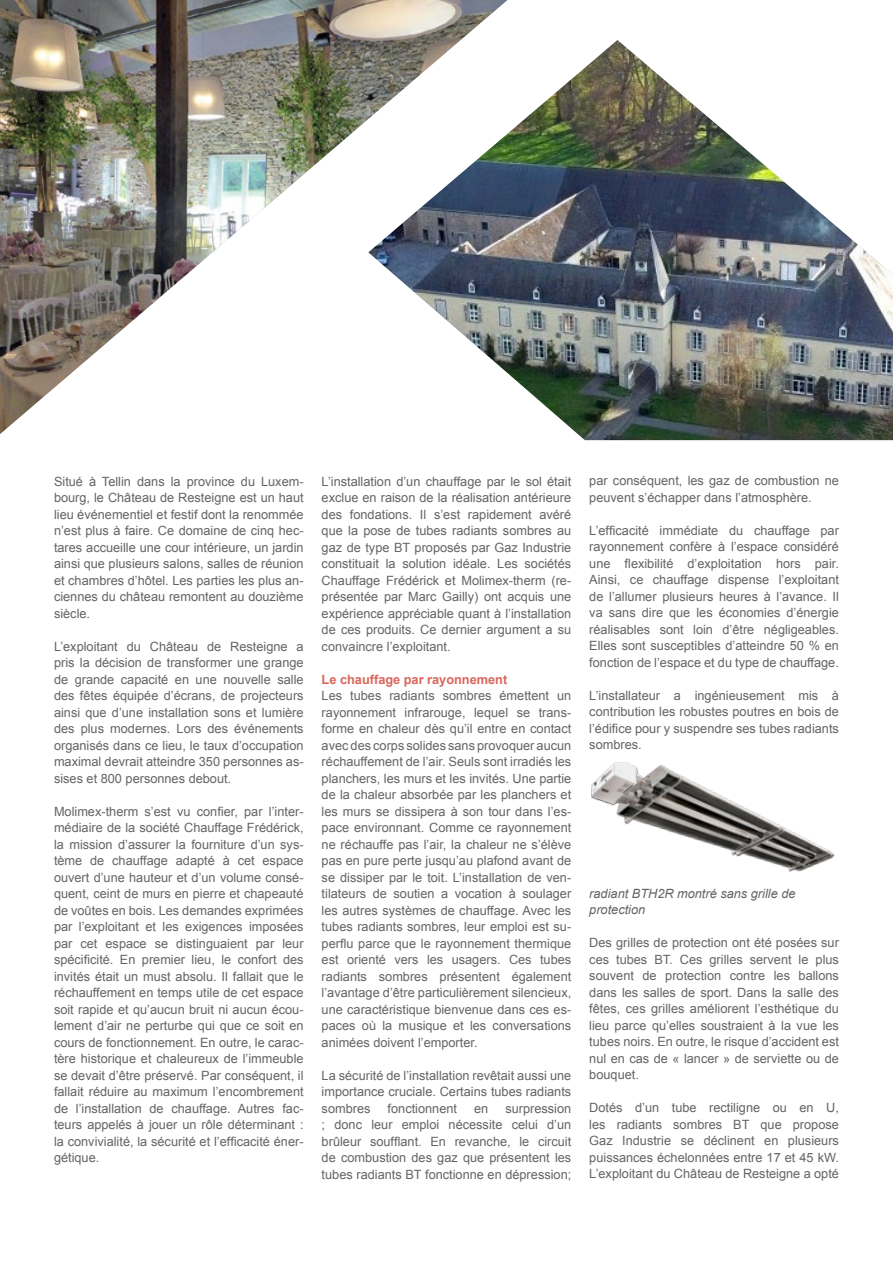
<style>
.page{position:relative;width:893px;height:1263px;background:#fff}
.page>*{position:absolute;margin:0;border:0;box-sizing:border-box;transform-origin:0 0}
.t1{font:12.75px/16.5px "Arial";color:#636466;text-align:justify}
.t2{font:italic 12.75px/16.5px "Arial";color:#636466}
.t3{font:700 12.75px "Arial";color:#da665b}
</style>
<div class="page">
<img style="left:507px;top:40px;width:386px;height:400px">
<img style="left:0;top:0;width:507px;height:434px">
<img style="left:592px;top:762px;width:241px;height:108px">
<p class="t1" style="left:54px;top:473px;width:251px">Situé à Tellin dans la province du Luxem&shy;bourg, le Château de Resteigne est un haut lieu événementiel et festif dont la renommée n’est plus à faire. Ce domaine de cinq hec&shy;tares accueille une cour intérieure, un jardin ainsi que plusieurs salons, salles de réunion et chambres d’hôtel. Les parties les plus an&shy;ciennes du château remontent au douzième siècle.</p>
<p class="t1" style="left:54px;top:638px;width:251px">L’exploitant du Château de Resteigne a pris la décision de transformer une grange de grande capacité en une nouvelle salle des fêtes équipée d’écrans, de projecteurs ainsi que d’une installation sons et lumière des plus modernes. Lors des événements organisés dans ce lieu, le taux d’occupation maximal devrait atteindre 350 personnes as&shy;sises et 800 personnes debout.</p>
<p class="t1" style="left:54px;top:803px;width:251px">Molimex-therm s’est vu confier, par l’inter&shy;médiaire de la société Chauffage Frédérick, la mission d’assurer la fourniture d’un sys&shy;tème de chauffage adapté à cet espace ouvert d’une hauteur et d’un volume consé&shy;quent, ceint de murs en pierre et chapeauté de voûtes en bois. Les demandes exprimées par l’exploitant et les exigences imposées par cet espace se distinguaient par leur spécificité. En premier lieu, le confort des invités était un must absolu. Il fallait que le réchauffement en temps utile de cet espace soit rapide et qu’aucun bruit ni aucun écou&shy;lement d’air ne perturbe qui que ce soit en cours de fonctionnement. En outre, le carac&shy;tère historique et chaleureux de l’immeuble se devait d’être préservé. Par conséquent, il fallait réduire au maximum l’encombrement de l’installation de chauffage. Autres fac&shy;teurs appelés à jouer un rôle déterminant : la convivialité, la sécurité et l’efficacité éner&shy;gétique.</p>
<p class="t1" style="left:322px;top:473px;width:251px">L’installation d’un chauffage par le sol était exclue en raison de la réalisation antérieure des fondations. Il s’est rapidement avéré que la pose de tubes radiants sombres au gaz de type BT proposés par Gaz Industrie constituait la solution idéale. Les sociétés Chauffage Frédérick et Molimex-therm (re&shy;présentée par Marc Gailly) ont acquis une expérience appréciable quant à l’installation de ces produits. Ce dernier argument a su convaincre l’exploitant.</p>
<p class="t3" style="left:322px;top:670px;width:187px">Le chauffage par rayonnement</p>
<p class="t1" style="left:322px;top:687px;width:251px">Les tubes radiants sombres émettent un rayonnement infrarouge, lequel se trans&shy;forme en chaleur dès qu’il entre en contact avec des corps solides sans provoquer aucun réchauffement de l’air. Seuls sont irradiés les planchers, les murs et les invités. Une partie de la chaleur absorbée par les planchers et les murs se dissipera à son tour dans l’es&shy;pace environnant. Comme ce rayonnement ne réchauffe pas l’air, la chaleur ne s’élève pas en pure perte jusqu’au plafond avant de se dissiper par le toit. L’installation de ven&shy;tilateurs de soutien a vocation à soulager les autres systèmes de chauffage. Avec les tubes radiants sombres, leur emploi est su&shy;perflu parce que le rayonnement thermique est orienté vers les usagers. Ces tubes radiants sombres présentent également l’avantage d’être particulièrement silencieux, une caractéristique bienvenue dans ces es&shy;paces où la musique et les conversations animées doivent l’emporter.</p>
<p class="t1" style="left:322px;top:1067px;width:251px">La sécurité de l’installation revêtait aussi une importance cruciale. Certains tubes radiants sombres</p>
<p class="t1" style="left:388px;top:1100px;width:71px">fonctionnent</p>
<p class="t1" style="left:474px;top:1100px;width:16px">en</p>
<p class="t1" style="left:322px;top:1100px;width:251px;text-indent:184px">surpression ; donc leur emploi nécessite celui d’un brûleur soufflant. En revanche, le circuit de combustion des gaz que présentent les tubes radiants BT fonctionne en dépression;</p>
<p class="t1" style="left:589px;top:473px;width:251px">par conséquent, les gaz de combustion ne peuvent s’échapper dans l’atmosphère.</p>
<p class="t1" style="left:589px;top:522px;width:251px">L’efficacité immédiate du chauffage par rayonnement confère à l’espace considéré une flexibilité d’exploitation hors pair.<br>Ainsi, ce chauffage dispense l’exploitant de l’allumer plusieurs heures à l’avance. Il va sans dire que les économies d’énergie réalisables sont loin d’être négligeables.<br>Elles sont susceptibles d’atteindre 50 % en fonction de l’espace et du type de chauffage.</p>
<p class="t1" style="left:589px;top:687px;width:251px">L’installateur a ingénieusement mis à contribution les robustes poutres en bois de l’édifice pour y suspendre ses tubes radiants sombres.</p>
<p class="t2" style="left:589px;top:885px;width:208px">radiant BTH2R montré sans grille de protection</p>
<p class="t1" style="left:589px;top:935px;width:251px">Des grilles de protection ont été posées sur ces tubes BT. Ces grilles servent le plus souvent de protection contre les ballons dans les salles de sport. Dans la salle des fêtes, ces grilles améliorent l’esthétique du lieu parce qu’elles soustraient à la vue les tubes noirs. En outre, le risque d’accident est nul en cas de « lancer » de serviette ou de bouquet.</p>
<p class="t1" style="left:589px;top:1100px;width:251px">Dotés d’un tube rectiligne ou en U, les radiants sombres BT que propose Gaz Industrie se déclinent en plusieurs puissances échelonnées entre 17 et 45 kW.<br>L’exploitant du Château de Resteigne a opté</p>
</div>
